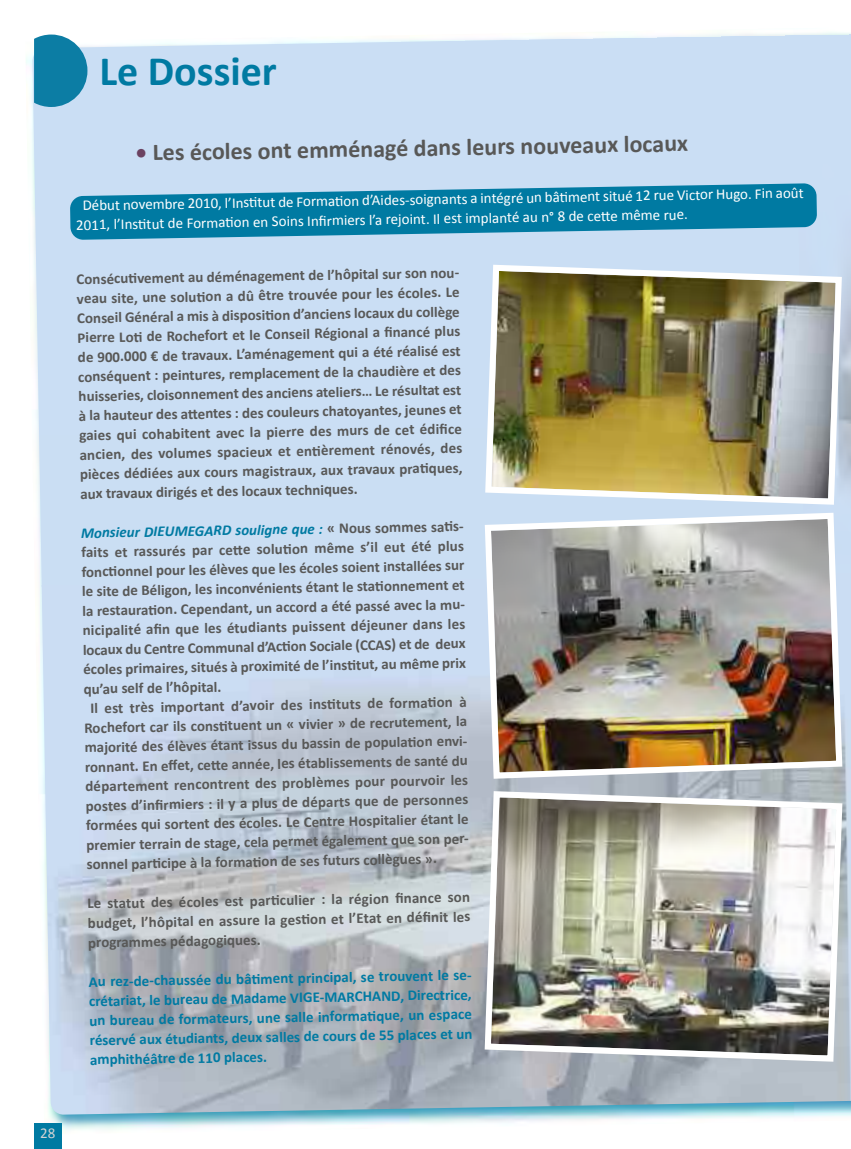
<style>
.page{position:relative;width:851px;height:1149px;background:#fff}
.page>*{position:absolute;margin:0;border:0;box-sizing:border-box;transform-origin:0 0}
.t1{font:700 42px "Calibri";color:#007aa2}
.t2{font:700 24px "Calibri";color:#585857}
.t3{font:700 15px/19.5px "Calibri";color:#585857;text-align:justify}
.t4{font:700 15px/19.5px "Calibri";color:#007aa2;text-align:justify}
.t5{font:15px/19.5px "Calibri";color:#fff}
.t6{font:italic 700 15px "Calibri";color:#007aa2}
.t7{font:15px "Calibri";color:#d3d3d3}
.s1{color:#6b4261}
.s2{font-style:normal;color:#585857}
</style>
<div class="page">
<img style="left:26px;top:32px;width:824px;height:1098px">
<div style="left:32px;top:34px;width:818px;height:538px;background:#cadef4"></div>
<img style="left:32px;top:572px;width:818px;height:542px">
<div style="left:34px;top:1123px;width:28px;height:25px;background:#007aa2"></div>
<svg style="left:34px;top:35px;width:53px;height:72px;background:#2b8db0"></svg>
<img style="left:481px;top:509px;width:364px;height:272px">
<img style="left:482px;top:261px;width:362px;height:246px">
<img style="left:481px;top:787px;width:364px;height:277px">
<svg style="left:70px;top:183px;width:746px;height:57px;background:#2f91b5"></svg>
<h1 class="t1" style="left:99px;top:54px;width:179px">Le Dossier</h1>
<h2 class="t2" style="left:135px;top:143px;width:554px;rotate:-1deg"><span class="s1">•</span> Les écoles ont emménagé dans leurs nouveaux locaux</h2>
<p class="t5" style="left:76px;top:197px;width:729px;text-indent:7px;rotate:-1deg">Début novembre 2010, l’Insti tut de Formati on d’Aides-soignants a intégré un bâti ment situé 12 rue Victor Hugo. Fin août<br>2011, l’Insti tut de Formati on en Soins Infi rmiers l’a rejoint. Il est implanté au n° 8 de cett e même rue.</p>
<p class="t3" style="left:76px;top:270px;width:384px;rotate:-1deg">Consécuti vement au déménagement de l’hôpital sur son nou&shy;veau site, une soluti on a dû être trouvée pour les écoles. Le Conseil Général a mis à dispositi on d’anciens locaux du collège Pierre Loti de Rochefort et le Conseil Régional a fi nancé plus de 900.000 € de travaux. L’aménagement qui a été réalisé est conséquent : peintures, remplacement de la chaudière et des huisseries, cloisonnement des anciens ateliers… Le résultat est à la hauteur des att entes : des couleurs chatoyantes, jeunes et gaies qui cohabitent avec la pierre des murs de cet édifi ce ancien, des volumes spacieux et enti èrement rénovés, des pièces dédiées aux cours magistraux, aux travaux prati ques, aux travaux dirigés et des locaux techniques.</p>
<p class="t6" style="left:81px;top:526px;width:383px;rotate:-1deg">Monsieur DIEUMEGARD souligne que : <span class="s2">« Nous sommes sati s-</span></p>
<p class="t3" style="left:81px;top:543px;width:384px;rotate:-1deg">faits et rassurés par cett e soluti on même s’il eut été plus</p>
<p class="t3" style="left:81px;top:563px;width:384px;rotate:-1deg">foncti onnel pour les élèves que les écoles soient installées sur</p>
<p class="t3" style="left:82px;top:582px;width:384px;rotate:-1deg">le site de Béligon, les inconvénients étant le stati onnement et</p>
<p class="t3" style="left:82px;top:602px;width:383px;rotate:-1deg">la restaurati on. Cependant, un accord a été passé avec la mu-</p>
<p class="t3" style="left:82px;top:621px;width:384px;rotate:-1deg">nicipalité afi n que les étudiants puissent déjeuner dans les</p>
<p class="t3" style="left:83px;top:641px;width:384px;rotate:-1deg">locaux du Centre Communal d’Acti on Sociale (CCAS) et de deux</p>
<p class="t3" style="left:83px;top:660px;width:384px;rotate:-1deg">écoles primaires, situés à proximité de l’insti tut, au même prix</p>
<p class="t3" style="left:83px;top:680px;width:139px;rotate:-1deg">qu’au self de l’hôpital.</p>
<p class="t3" style="left:90px;top:699px;width:378px;rotate:-1deg">Il est très important d’avoir des insti tuts de formati on à</p>
<p class="t3" style="left:84px;top:719px;width:384px;rotate:-1deg">Rochefort car ils consti tuent un « vivier » de recrutement, la</p>
<p class="t3" style="left:84px;top:738px;width:383px;rotate:-1deg">majorité des élèves étant issus du bassin de populati on envi-</p>
<p class="t3" style="left:85px;top:758px;width:384px;rotate:-1deg">ronnant. En eff et, cett e année, les établissements de santé du</p>
<p class="t3" style="left:85px;top:777px;width:384px;rotate:-1deg">département rencontrent des problèmes pour pourvoir les</p>
<p class="t3" style="left:85px;top:797px;width:384px;rotate:-1deg">postes d’infi rmiers : il y a plus de départs que de personnes</p>
<p class="t3" style="left:86px;top:816px;width:384px;rotate:-1deg">formées qui sortent des écoles. Le Centre Hospitalier étant le</p>
<p class="t3" style="left:86px;top:836px;width:383px;rotate:-1deg">premier terrain de stage, cela permet également que son per-</p>
<p class="t3" style="left:86px;top:855px;width:352px;rotate:-1deg">sonnel parti cipe à la formati on de ses futurs collègues ».</p>
<p class="t3" style="left:87px;top:894px;width:384px;rotate:-1deg">Le statut des écoles est parti culier : la région fi nance son budget, l’hôpital en assure la gesti on et l’Etat en défi nit les programmes pédagogiques.</p>
<p class="t4" style="left:89px;top:972px;width:384px;rotate:-1deg">Au rez-de-chaussée du bâti ment principal, se trouvent le se&shy;crétariat, le bureau de Madame VIGE-MARCHAND, Directrice, un bureau de formateurs, une salle informati que, un espace réservé aux étudiants, deux salles de cours de 55 places et un amphithéâtre de 110 places.</p>
<p class="t7" style="left:40px;top:1126px;width:17px">28</p>
</div>
